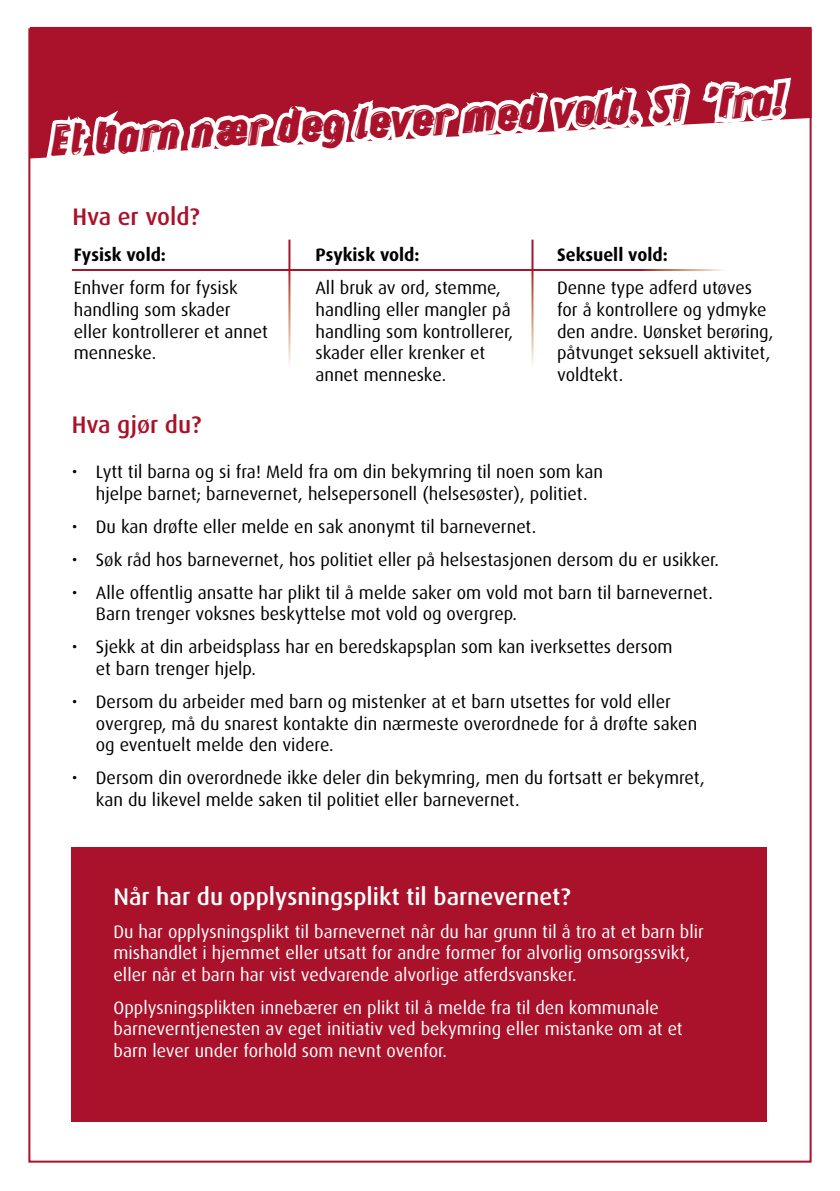
<style>
.page{position:relative;width:840px;height:1191px;background:#fff}
.page>*{position:absolute;margin:0;border:0;box-sizing:border-box;transform-origin:0 0}
.t1{font:44px "DUPE Rsketch";color:#a9122a}
.t2{font:500 24px "Dax";color:#fff}
.t3{font:500 24px "Dax";color:#a9122a}
.t4{font:18px/21.6px "Dax";color:#000}
.t5{font:18px/21.6px "Dax";color:#fff}
.t6{font:700 18px "Dax";color:#000}
</style>
<div class="page">
<div style="left:71px;top:847px;width:695px;height:275px;background:#a9122a"></div>
<svg style="left:36px;top:26px;width:413px;height:250px"></svg>
<svg style="left:449px;top:26px;width:89px;height:336px"></svg>
<svg style="left:538px;top:26px;width:5px;height:107px"></svg>
<svg style="left:543px;top:26px;width:269px;height:220px"></svg>
<hr style="left:288px;top:240px;width:2px;height:155px;background:#fff">
<hr style="left:531px;top:240px;width:2px;height:155px;background:#fff">
<hr style="left:72px;top:269px;width:699px;height:2px;background:#fff">
<h1 class="t1" style="left:46px;top:109px;width:737px;rotate:-3deg">Et barn nær deg lever med vold. Si ’fra!</h1>
<h2 class="t3" style="left:72px;top:203px;width:129px">Hva er vold?</h2>
<p class="t6" style="left:74px;top:245px;width:94px">Fysisk vold:</p>
<p class="t4" style="left:74px;top:277px;width:195px">Enhver form for fysisk handling som skader eller kontrollerer et annet menneske.</p>
<p class="t6" style="left:315px;top:245px;width:106px">Psykisk vold:</p>
<p class="t4" style="left:315px;top:277px;width:199px">All bruk av ord, stemme, handling eller mangler på handling som kontrollerer, skader eller krenker et annet menneske.</p>
<p class="t6" style="left:556px;top:245px;width:112px">Seksuell vold:</p>
<p class="t4" style="left:556px;top:277px;width:218px">Denne type adferd utøves for å kontrollere og ydmyke den andre. Uønsket berøring, påtvunget seksuell aktivitet, voldtekt.</p>
<h2 class="t3" style="left:72px;top:412px;width:131px">Hva gjør du?</h2>
<p class="t4" style="left:72px;top:461px;width:532px;text-align:center">• Lytt til barna og si fra! Meld fra om din bekymring til noen som kan hjelpe barnet; barnevernet, helsepersonell (helsesøster), politiet.</p>
<p class="t4" style="left:72px;top:516px;width:466px">• Du kan drøfte eller melde en sak anonymt til barnevernet.</p>
<p class="t4" style="left:72px;top:549px;width:648px">• Søk råd hos barnevernet, hos politiet eller på helsestasjonen dersom du er usikker.</p>
<p class="t4" style="left:96px;top:582px;width:618px;text-indent:-24px">• Alle offentlig ansatte har plikt til å melde saker om vold mot barn til barnevernet.<br>Barn trenger voksnes beskyttelse mot vold og overgrep.</p>
<p class="t4" style="left:96px;top:636px;width:578px;text-indent:-24px">• Sjekk at din arbeidsplass har en beredskapsplan som kan iverksettes dersom et barn trenger hjelp.</p>
<p class="t4" style="left:96px;top:691px;width:602px;text-indent:-24px">• Dersom du arbeider med barn og mistenker at et barn utsettes for vold eller overgrep, må du snarest kontakte din nærmeste overordnede for å drøfte saken og eventuelt melde den videre.</p>
<p class="t4" style="left:96px;top:767px;width:610px;text-indent:-24px">• Dersom din overordnede ikke deler din bekymring, men du fortsatt er bekymret, kan du likevel melde saken til politiet eller barnevernet.</p>
<h2 class="t2" style="left:113px;top:883px;width:458px">Når har du opplysningsplikt til barnevernet?</h2>
<p class="t5" style="left:113px;top:920px;width:591px">Du har opplysningsplikt til barnevernet når du har grunn til å tro at et barn blir mishandlet i hjemmet eller utsatt for andre former for alvorlig omsorgssvikt, eller når et barn har vist vedvarende alvorlige atferdsvansker.</p>
<p class="t5" style="left:113px;top:997px;width:570px">Opplysningsplikten innebærer en plikt til å melde fra til den kommunale barneverntjenesten av eget initiativ ved bekymring eller mistanke om at et barn lever under forhold som nevnt ovenfor.</p>
</div>
